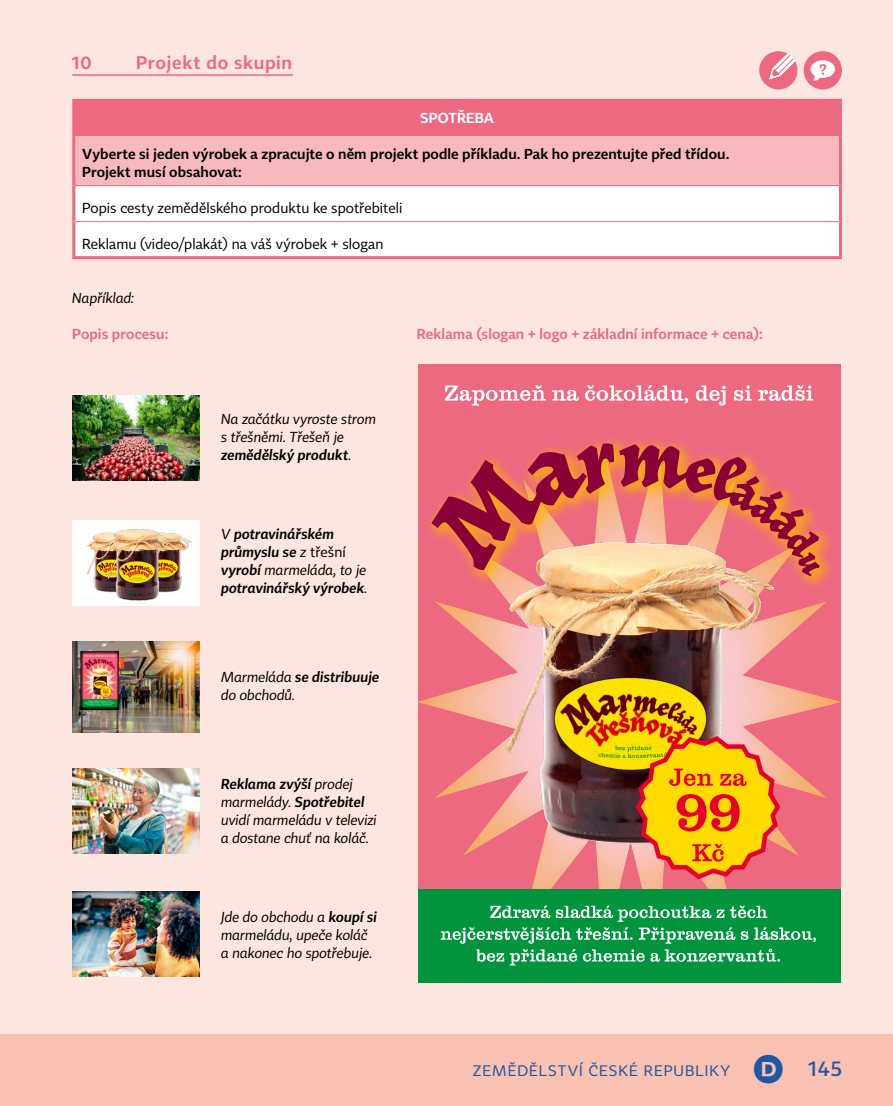
<style>
.page{position:relative;width:893px;height:1106px;background:#fff}
.page>*{position:absolute;margin:0;border:0;box-sizing:border-box;transform-origin:0 0}
.t1{font:500 21px "Tabac Sans";color:#1e57a3}
.t2{font:600 18px "Tabac Sans";letter-spacing:.035em;color:#ed697f}
.t3{font:15px "Tabac Sans";color:#1e57a3}
.t4{font:italic 14.25px/18px "Tabac Sans";color:#000}
.t5{font:600 14.25px/18px "Tabac Sans";letter-spacing:.01em;color:#000}
.t6{font:14.25px "Tabac Sans";letter-spacing:.005em;color:#000}
.t7{font:italic 600 14.25px/18px "Tabac Sans";letter-spacing:.005em;color:#000}
.t8{font:600 14.25px "Tabac Sans";letter-spacing:.005em;color:#ed697f}
.t9{font:600 14.25px "Tabac Sans";letter-spacing:.01em;color:#fff}
.s1{font-weight:600}
.s2{font-weight:400}
.s3{font-weight:400;font-style:normal}
.s4{font-size:39px}
</style>
<div class="page">
<div style="left:0;top:1033px;width:893px;height:73px;background:#f9c1b2"></div>
<div style="left:0;top:0;width:893px;height:1033px;background:#fde6df"></div>
<div style="left:418px;top:364px;width:422px;height:617px;background:#ed697f"></div>
<div style="left:403px;top:434px;width:452px;height:521px;background:#fbb600;opacity:.75"></div>
<div style="left:418px;top:889px;width:422px;height:93px;background:#00943d"></div>
<hr style="left:72px;top:74px;width:221px;height:2px;background:#ed697f">
<svg style="left:759px;top:51px;width:38px;height:38px"></svg>
<div style="left:804px;top:51px;width:38px;height:38px;background:#ed697f;border-radius:50%"></div>
<svg style="left:810px;top:60px;width:25px;height:21px"></svg>
<div style="left:74px;top:100px;width:766px;height:36px;background:#ed697f"></div>
<div style="left:74px;top:136px;width:766px;height:50px;background:#f7b9bc"></div>
<div style="left:75px;top:186px;width:764px;height:70px;background:#fff"></div>
<hr style="left:72px;top:99px;width:770px;height:3px;background:#ed697f">
<hr style="left:72px;top:102px;width:3px;height:34px;background:#ed697f">
<hr style="left:839px;top:102px;width:3px;height:34px;background:#ed697f">
<hr style="left:72px;top:136px;width:3px;height:50px;background:#ed697f">
<hr style="left:839px;top:136px;width:3px;height:50px;background:#ed697f">
<hr style="left:72px;top:186px;width:3px;height:36px;background:#ed697f">
<hr style="left:839px;top:186px;width:3px;height:36px;background:#ed697f">
<hr style="left:72px;top:222px;width:3px;height:34px;background:#ed697f">
<hr style="left:839px;top:222px;width:3px;height:34px;background:#ed697f">
<hr style="left:72px;top:256px;width:770px;height:3px;background:#ed697f">
<hr style="left:75px;top:185px;width:764px;height:1px;background:#ed697f">
<hr style="left:75px;top:221px;width:764px;height:1px;background:#ed697f">
<svg style="left:445px;top:385px;width:368px;height:20px"></svg>
<svg style="left:441px;top:927px;width:375px;height:38px"></svg>
<svg style="left:490px;top:905px;width:277px;height:16px"></svg>
<img style="left:72px;top:395px;width:128px;height:85px">
<div style="left:72px;top:521px;width:128px;height:85px;background:#fff"></div>
<img style="left:72px;top:642px;width:128px;height:90px">
<img style="left:72px;top:768px;width:128px;height:85px">
<img style="left:72px;top:891px;width:128px;height:85px">
<img style="left:501px;top:592px;width:275px;height:261px">
<svg style="left:633px;top:733px;width:150px;height:149px;background:#ee9a29"></svg>
<img style="left:87px;top:529px;width:101px;height:72px">
<div style="left:424px;top:435px;width:412px;height:157px;background:#fbb600;opacity:.75"></div>
<svg style="left:431px;top:443px;width:389px;height:133px"></svg>
<p class="t2" style="left:72px;top:52px;width:21px">10</p>
<p class="t2" style="left:136px;top:52px;width:158px">Projekt do skupin</p>
<p class="t9" style="left:420px;top:109px;width:75px">SPOTŘEBA</p>
<p class="t5" style="left:82px;top:145px;width:649px">Vyberte si jeden výrobek a zpracujte o něm projekt podle příkladu. Pak ho prezentujte před třídou.<br>Projekt musí obsahovat:</p>
<p class="t6" style="left:82px;top:199px;width:322px">Popis cesty zemědělského produktu ke spotřebiteli</p>
<p class="t6" style="left:82px;top:235px;width:303px">Reklamu (video/plakát) na váš výrobek + slogan</p>
<p class="t4" style="left:72px;top:289px;width:63px">Například:</p>
<p class="t8" style="left:72px;top:325px;width:98px">Popis procesu:</p>
<p class="t8" style="left:417px;top:325px;width:347px">Reklama (slogan + logo + základní informace + cena):</p>
<p class="t4" style="left:221px;top:410px;width:157px">Na začátku vyroste strom s třešněmi. Třešeň je <span class="s1">zemědělský produkt</span>.</p>
<p class="t7" style="left:221px;top:525px;width:148px"><span class="s2">V</span> potravinářském průmyslu se <span class="s2">z</span> <span class="s3">třešní </span>vyrobí <span class="s2">marmeláda, to je </span>potravinářský výrobek<span class="s2">.</span></p>
<p class="t4" style="left:221px;top:668px;width:160px">Marmeláda <span class="s1">se distribuuje </span>do obchodů.</p>
<p class="t4" style="left:221px;top:774px;width:157px"><span class="s1">Reklama zvýší</span> prodej marmelády. <span class="s1">Spotřebitel </span>uvidí marmeládu v televizi a dostane chuť na koláč.</p>
<p class="t4" style="left:221px;top:908px;width:157px">Jde do obchodu a <span class="s1">koupí si </span>marmeládu, upeče koláč a nakonec ho spotřebuje.</p>
<p class="t3" style="left:473px;top:1061px;width:21px">Zemědělství</p>
<p class="t3" style="left:589px;top:1061px;width:21px">Česk</p>
<p class="t3" style="left:629px;top:1061px;width:26px">é republiky</p>
<h1 class="t1" style="left:752px;top:1056px;width:91px"><span class="s4">D</span> 145</h1>
</div>
